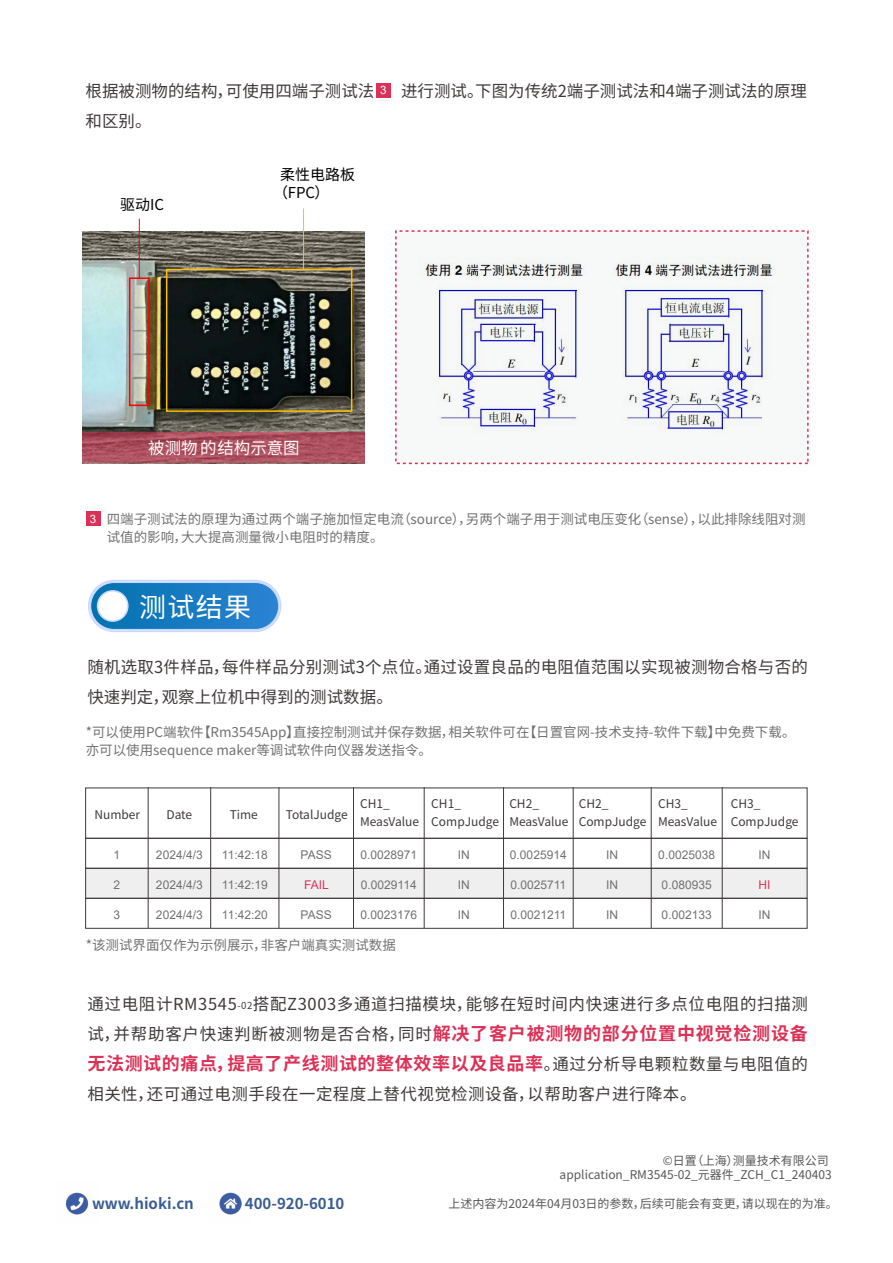
<style>
.page{position:relative;width:893px;height:1263px;background:#fff}
.page>*{position:absolute;margin:0;border:0;box-sizing:border-box;transform-origin:0 0}
.t1{font:27px "Source Han Sans CN";color:#fff}
.t2{font:700 18px "Source Han Sans CN";letter-spacing:.035em;color:#dc3157}
.t3{font:16.5px/30px "Source Han Sans CN";letter-spacing:.015em;color:#3e3a39}
.t4{font:16.5px/30px "Source Han Sans CN";letter-spacing:.04em;color:#3e3a39}
.t5{font:16.5px "Source Han Sans CN";color:#fff}
.t6{font:700 15px "Source Han Sans CN";color:#3a5c95}
.t7{font:15px/18px "Source Han Sans CN";color:#000}
.t8{font:13.5px/18px "Source Han Sans CN";color:#727171}
.t9{font:12px "Arial";color:#727171}
.t10{font:12px/18px "Source Han Sans CN";color:#3e3a39}
.t11{font:12px/14.4px "Source Han Sans CN";color:#595757;text-align:right}
.t12{font:12px "Arial";color:#dc3157}
.t13{font:11.55px "Arial";color:#fff}
.s1{font-size:9.6px}
.s2{font-weight:700;font-size:18px;color:#dc3157}
.s3{font-weight:400;font-size:16.5px;color:#3e3a39}
</style>
<div class="page">
<div style="left:395px;top:230px;width:414px;height:234px;background:#f7f8f8;border:2px dashed #dc3157"></div>
<div style="left:86px;top:868px;width:721px;height:30px;background:#efefef"></div>
<img style="left:83px;top:231px;width:282px;height:201px">
<hr style="left:139px;top:219px;width:1px;height:59px;background:#f00">
<div style="left:129px;top:277px;width:21px;height:129px;border:2px solid #f00"></div>
<div style="left:166px;top:269px;width:186px;height:143px;border:2px solid #ffc000"></div>
<hr style="left:303px;top:208px;width:1px;height:62px;background:#ffc000">
<svg style="left:83px;top:432px;width:282px;height:31px;background:#ab4f5e"></svg>
<svg style="left:88px;top:579px;width:194px;height:53px;background:#4594d0"></svg>
<div style="left:98px;top:591px;width:30px;height:30px;background:#fff;border-radius:50%"></div>
<div style="left:97px;top:590px;width:32px;height:32px;border:2px solid #c8d8ff;border-radius:50%"></div>
<div style="left:85px;top:838px;width:722px;height:31px;border:1px solid #3e3a39"></div>
<div style="left:85px;top:898px;width:722px;height:31px;border:1px solid #3e3a39"></div>
<div style="left:85px;top:868px;width:722px;height:31px;border:1px solid #3e3a39"></div>
<hr style="left:148px;top:787px;width:1px;height:141px;background:#3e3a39">
<hr style="left:210px;top:787px;width:1px;height:141px;background:#3e3a39">
<hr style="left:279px;top:787px;width:1px;height:141px;background:#3e3a39">
<hr style="left:353px;top:787px;width:1px;height:141px;background:#3e3a39">
<hr style="left:424px;top:787px;width:1px;height:141px;background:#3e3a39">
<hr style="left:503px;top:787px;width:1px;height:141px;background:#3e3a39">
<hr style="left:573px;top:787px;width:1px;height:141px;background:#3e3a39">
<hr style="left:651px;top:787px;width:1px;height:141px;background:#3e3a39">
<hr style="left:722px;top:787px;width:1px;height:141px;background:#3e3a39">
<img style="left:65px;top:1192px;width:24px;height:23px">
<img style="left:219px;top:1192px;width:23px;height:23px">
<div style="left:86px;top:511px;width:14px;height:15px;background:#dc3157"></div>
<div style="left:376px;top:83px;width:15px;height:15px;background:#dc3157"></div>
<img style="left:425px;top:258px;width:158px;height:171px">
<img style="left:613px;top:262px;width:159px;height:169px">
<p class="t3" style="left:86px;top:77px;width:290px">根据被测物的结构，可使用四端子测试法</p>
<p class="t3" style="left:401px;top:77px;width:408px">进行测试。下图为传统2端子测试法和4端子测试法的原理</p>
<p class="t3" style="left:86px;top:107px;width:68px">和区别。</p>
<p class="t13" style="left:380px;top:82px;width:8px">3</p>
<p class="t7" style="left:120px;top:196px;width:45px">驱动IC</p>
<p class="t7" style="left:273px;top:166px;width:83px;text-indent:7px">柔性电路板（FPC）</p>
<p class="t5" style="left:148px;top:438px;width:153px">被测物的结构示意图</p>
<p class="t13" style="left:90px;top:511px;width:8px">3</p>
<p class="t8" style="left:107px;top:510px;width:700px">四端子测试法的原理为通过两个端子施加恒定电流（source），另两个端子用于测试电压变化（sense），以此排除线阻对测试值的影响，大大提高测量微小电阻时的精度。</p>
<h1 class="t1" style="left:139px;top:591px;width:114px">测试结果</h1>
<p class="t3" style="left:87px;top:652px;width:722px">随机选取3件样品，每件样品分别测试3个点位。通过设置良品的电阻值范围以实现被测物合格与否的快速判定，观察上位机中得到的测试数据。</p>
<p class="t8" style="left:86px;top:723px;width:711px">*可以使用PC端软件【Rm3545App】直接控制测试并保存数据，相关软件可在【日置官网-技术支持-软件下载】中免费下载。亦可以使用sequence maker等调试软件向仪器发送指令。</p>
<p class="t10" style="left:94px;top:805px;width:47px">Number</p>
<p class="t10" style="left:166px;top:805px;width:27px">Date</p>
<p class="t10" style="left:230px;top:805px;width:30px">Time</p>
<p class="t10" style="left:286px;top:805px;width:64px">TotalJudge</p>
<p class="t10" style="left:360px;top:795px;width:61px">CH1_<br>MeasValue</p>
<p class="t10" style="left:431px;top:795px;width:69px">CH1_<br>CompJudge</p>
<p class="t10" style="left:509px;top:795px;width:61px">CH2_<br>MeasValue</p>
<p class="t10" style="left:579px;top:795px;width:69px">CH2_<br>CompJudge</p>
<p class="t10" style="left:658px;top:795px;width:61px">CH3_<br>MeasValue</p>
<p class="t10" style="left:731px;top:795px;width:69px">CH3_<br>CompJudge</p>
<p class="t9" style="left:114px;top:847px;width:8px">1</p>
<p class="t9" style="left:114px;top:876px;width:8px">2</p>
<p class="t9" style="left:114px;top:906px;width:8px">3</p>
<p class="t9" style="left:156px;top:847px;width:48px">2024/4/3</p>
<p class="t9" style="left:156px;top:876px;width:48px">2024/4/3</p>
<p class="t9" style="left:156px;top:906px;width:48px">2024/4/3</p>
<p class="t9" style="left:301px;top:847px;width:33px">PASS</p>
<p class="t12" style="left:304px;top:876px;width:26px">FAIL</p>
<p class="t9" style="left:301px;top:906px;width:33px">PASS</p>
<p class="t9" style="left:222px;top:847px;width:47px">11:42:18</p>
<p class="t9" style="left:222px;top:876px;width:47px">11:42:19</p>
<p class="t9" style="left:222px;top:906px;width:47px">11:42:20</p>
<p class="t9" style="left:658px;top:847px;width:58px">0.0025038</p>
<p class="t9" style="left:662px;top:876px;width:52px">0.080935</p>
<p class="t9" style="left:662px;top:906px;width:52px">0.002133</p>
<p class="t9" style="left:458px;top:847px;width:13px">IN</p>
<p class="t9" style="left:458px;top:876px;width:13px">IN</p>
<p class="t9" style="left:458px;top:906px;width:13px">IN</p>
<p class="t9" style="left:510px;top:847px;width:58px">0.0025914</p>
<p class="t9" style="left:510px;top:876px;width:57px">0.0025711</p>
<p class="t9" style="left:510px;top:906px;width:57px">0.0021211</p>
<p class="t9" style="left:606px;top:847px;width:13px">IN</p>
<p class="t9" style="left:606px;top:876px;width:13px">IN</p>
<p class="t9" style="left:606px;top:906px;width:13px">IN</p>
<p class="t9" style="left:360px;top:847px;width:58px">0.0028971</p>
<p class="t9" style="left:361px;top:876px;width:57px">0.0029114</p>
<p class="t9" style="left:360px;top:906px;width:58px">0.0023176</p>
<p class="t9" style="left:759px;top:847px;width:13px">IN</p>
<p class="t12" style="left:759px;top:876px;width:14px">HI</p>
<p class="t9" style="left:759px;top:906px;width:13px">IN</p>
<p class="t8" style="left:86px;top:936px;width:312px">*该测试界面仅作为示例展示，非客户端真实测试数据</p>
<p class="t4" style="left:87px;top:989px;width:722px">通过电阻计RM3545<span class="s1">-02</span>搭配Z3003多通道扫描模块，能够在短时间内快速进行多点位电阻的扫描测试，并帮助客户快速判断被测物是否合格，同时<span class="s2">解决了客户被测物的部分位置中视觉检测设备</span></p>
<h2 class="t2" style="left:87px;top:1053px;width:722px">无法测试的痛点，提高了产线测试的整体效率以及良品率<span class="s3">。通过分析导电颗粒数量与电阻值的</span></h2>
<p class="t3" style="left:87px;top:1079px;width:611px">相关性，还可通过电测手段在一定程度上替代视觉检测设备，以帮助客户进行降本。</p>
<p class="t11" style="left:560px;top:1153px;width:274px">©日置（上海）测量技术有限公司application_RM3545-02_元器件_ZCH_C1_240403</p>
<p class="t6" style="left:92px;top:1195px;width:103px">www.hioki.cn</p>
<p class="t6" style="left:245px;top:1195px;width:101px">400-920-6010</p>
<p class="t11" style="left:448px;top:1196px;width:391px">上述内容为2024年04月03日的参数，后续可能会有变更，请以现在的为准。</p>
</div>
